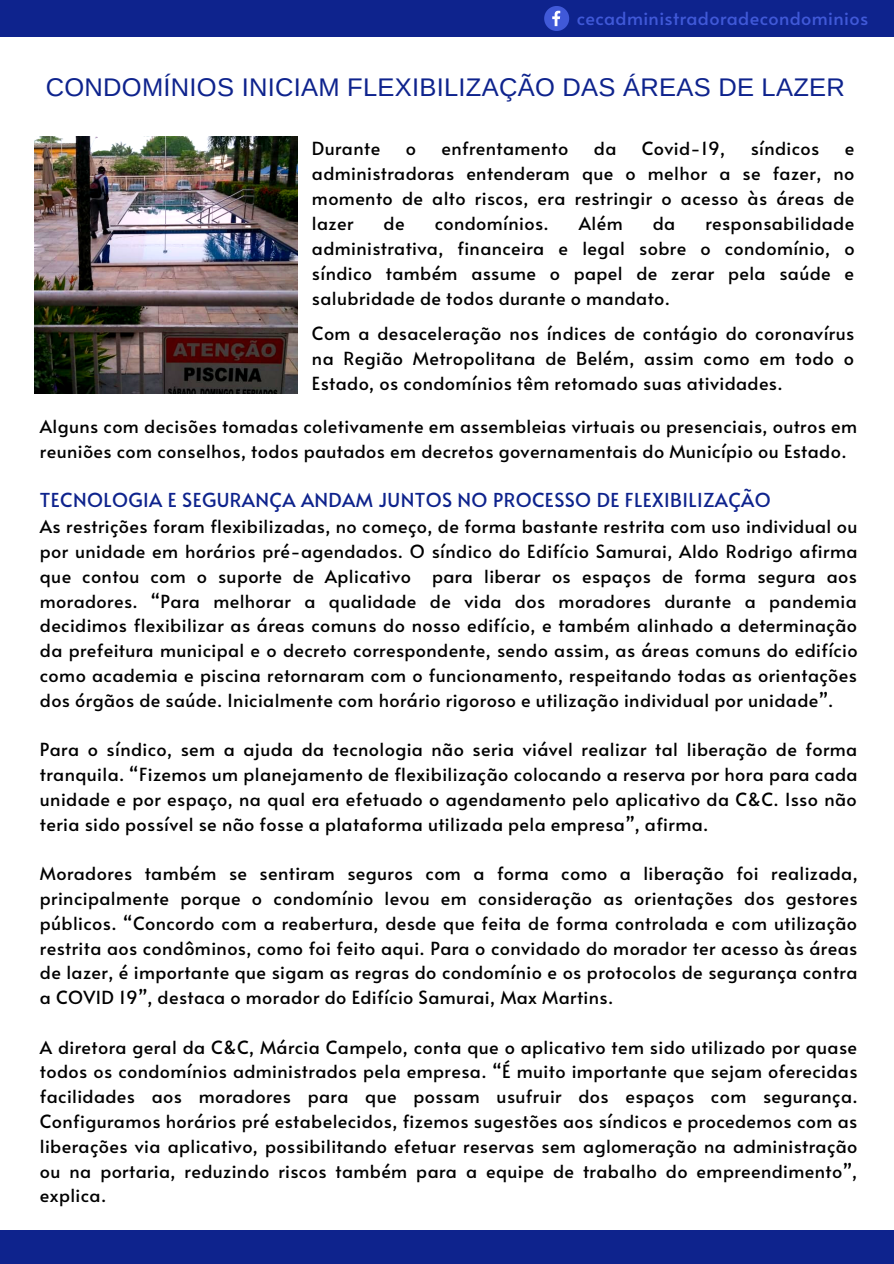
<style>
.page{position:relative;width:894px;height:1264px;background:#fff}
.page>*{position:absolute;margin:0;border:0;box-sizing:border-box;transform-origin:0 0}
.t1{font:25.5px "Arimo";letter-spacing:.01em;color:#0e238d}
.t2{font:19.2px "Alata";letter-spacing:.02em;color:#0e238d}
.t3{font:18px/24.8px "Alata";letter-spacing:.02em;color:#000;text-align:justify}
.t4{font:18px "Alata";letter-spacing:.02em;color:#4059d8}
</style>
<div class="page">
<div style="left:0;top:1230px;width:893px;height:33px;background:#0e238d"></div>
<div style="left:0;top:0;width:893px;height:37px;background:#0e238d"></div>
<svg style="left:544px;top:6px;width:25px;height:25px"></svg>
<img style="left:35px;top:137px;width:263px;height:257px">
<p class="t4" style="left:576px;top:5px;width:293px">cecadministradoradecondominios</p>
<h1 class="t1" style="left:46px;top:73px;width:800px">CONDOMÍNIOS INICIAM FLEXIBILIZAÇÃO DAS ÁREAS DE LAZER</h1>
<p class="t3" style="left:312px;top:135px;width:70px">Durante</p>
<p class="t3" style="left:405px;top:135px;width:12px">o</p>
<p class="t3" style="left:441px;top:135px;width:128px">enfrentamento</p>
<p class="t3" style="left:593px;top:135px;width:24px">da</p>
<p class="t3" style="left:641px;top:135px;width:85px">Covid-19,</p>
<p class="t3" style="left:750px;top:135px;width:70px">síndicos</p>
<p class="t3" style="left:312px;top:135px;width:544px;text-indent:532px">e administradoras entenderam que o melhor a se fazer, no momento de alto riscos, era restringir o acesso às áreas de lazer</p>
<p class="t3" style="left:383px;top:210px;width:23px">de</p>
<p class="t3" style="left:434px;top:210px;width:116px">condomínios.</p>
<p class="t3" style="left:578px;top:210px;width:45px">Além</p>
<p class="t3" style="left:652px;top:210px;width:24px">da</p>
<p class="t3" style="left:312px;top:210px;width:544px;text-indent:393px">responsabilidade administrativa, financeira e legal sobre o condomínio, o síndico também assume o papel de zerar pela saúde e salubridade de todos durante o mandato.</p>
<p class="t3" style="left:312px;top:320px;width:543px">Com a desaceleração nos índices de contágio do coronavírus na Região Metropolitana de Belém, assim como em todo o Estado, os condomínios têm retomado suas atividades.</p>
<p class="t3" style="left:40px;top:413px;width:818px">Alguns com decisões tomadas coletivamente em assembleias virtuais ou presenciais, outros em reuniões com conselhos, todos pautados em decretos governamentais do Município ou Estado.</p>
<p class="t2" style="left:40px;top:486px;width:732px">TECNOLOGIA E SEGURANÇA ANDAM JUNTOS NO PROCESSO DE FLEXIBILIZAÇÃO</p>
<p class="t3" style="left:40px;top:513px;width:819px">As restrições foram flexibilizadas, no começo, de forma bastante restrita com uso individual ou por unidade em horários pré-agendados. O síndico do Edifício Samurai, Aldo Rodrigo afirma que contou com o suporte de Aplicativo para liberar os espaços de forma segura aos moradores. “Para melhorar a qualidade de vida dos moradores durante a pandemia decidimos flexibilizar as áreas comuns do nosso edifício, e também alinhado a determinação da prefeitura municipal e o decreto correspondente, sendo assim, as áreas comuns do edifício como academia e piscina retornaram com o funcionamento, respeitando todas as orientações dos órgãos de saúde. Inicialmente com horário rigoroso e utilização individual por unidade”.</p>
<p class="t3" style="left:40px;top:736px;width:819px">Para o síndico, sem a ajuda da tecnologia não seria viável realizar tal liberação de forma tranquila. “Fizemos um planejamento de flexibilização colocando a reserva por hora para cada unidade e por espaço, na qual era efetuado o agendamento pelo aplicativo da C&amp;C. Isso não teria sido possível se não fosse a plataforma utilizada pela empresa”, afirma.</p>
<p class="t3" style="left:40px;top:860px;width:819px">Moradores também se sentiram seguros com a forma como a liberação foi realizada, principalmente porque o condomínio levou em consideração as orientações dos gestores públicos. “Concordo com a reabertura, desde que feita de forma controlada e com utilização restrita aos condôminos, como foi feito aqui. Para o convidado do morador ter acesso às áreas de lazer, é importante que sigam as regras do condomínio e os protocolos de segurança contra a COVID 19”, destaca o morador do Edifício Samurai, Max Martins.</p>
<p class="t3" style="left:40px;top:1033px;width:819px">A diretora geral da C&amp;C, Márcia Campelo, conta que o aplicativo tem sido utilizado por quase todos os condomínios administrados pela empresa. “É muito importante que sejam oferecidas facilidades aos moradores para que possam usufruir dos espaços com segurança.<br>Configuramos horários pré estabelecidos, fizemos sugestões aos síndicos e procedemos com as liberações via aplicativo, possibilitando efetuar reservas sem aglomeração na administração ou na portaria, reduzindo riscos também para a equipe de trabalho do empreendimento”, explica.</p>
</div>
